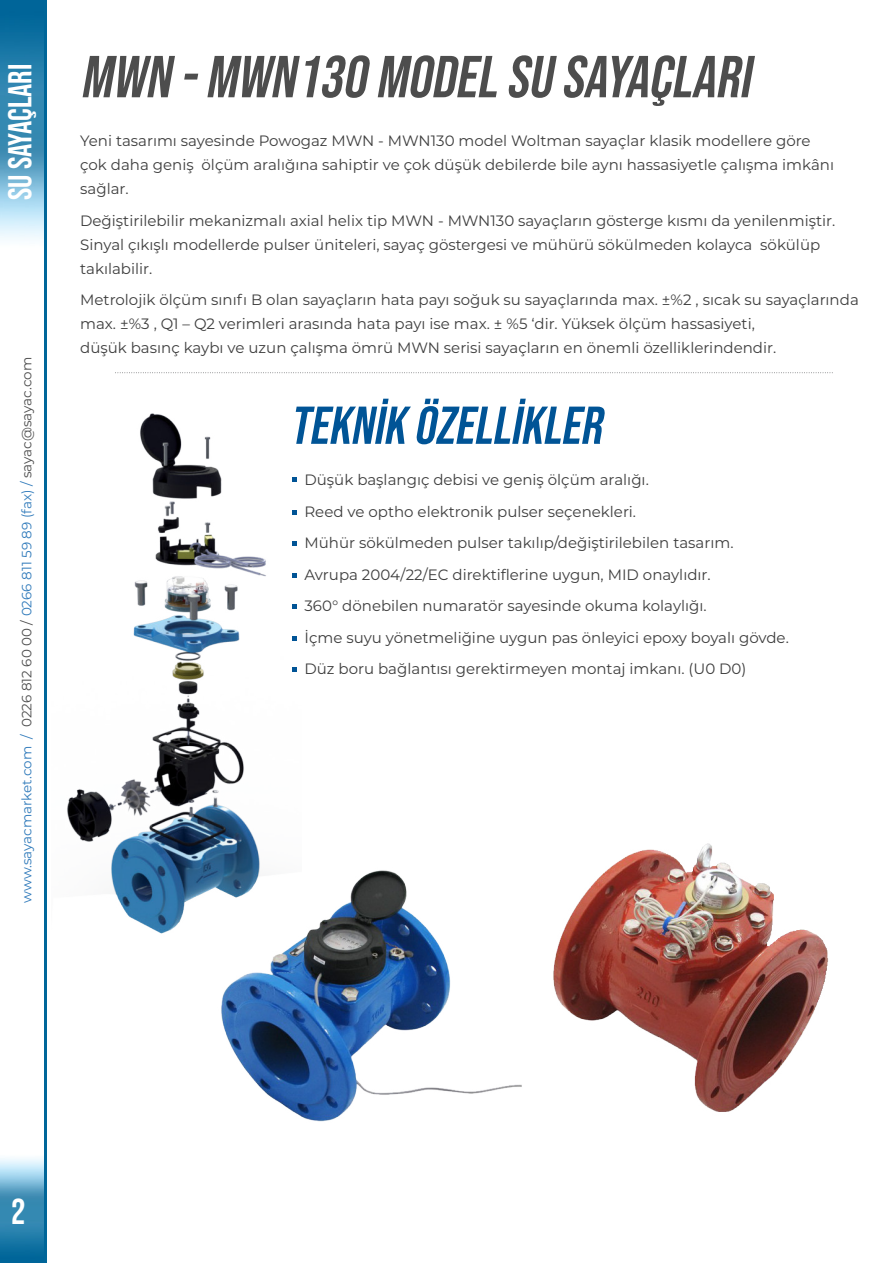
<style>
.page{position:relative;width:893px;height:1263px;background:#fff}
.page>*{position:absolute;margin:0;border:0;box-sizing:border-box;transform-origin:0 0}
.t1{font:italic 59.1px "Bebas Neue";color:#4d4d4d}
.t2{font:italic 53.25px "Bebas Neue";color:#005496}
.t3{font:36px "Bebas Neue";color:#fff}
.t4{font:33px "Bebas Neue";color:#fff}
.t5{font:15px/24px "Montserrat";color:#3d3d3d}
.t6{font:13.5px "Montserrat";color:#317bbb}
.s1{color:#4d4d4d}
</style>
<div class="page">
<img style="left:0;top:1158px;width:44px;height:105px">
<img style="left:0;top:0;width:44px;height:240px">
<svg style="left:117px;top:372px;width:716px;height:1px"></svg>
<hr style="left:44px;top:0;width:3px;height:1263px;background:#069">
<img style="left:67px;top:413px;width:230px;height:501px">
<img style="left:127px;top:788px;width:395px;height:334px">
<img style="left:553px;top:843px;width:275px;height:269px">
<h3 class="t4" style="left:8px;top:200px;width:138px;rotate:-90deg">SU SAYAÇLARI</h3>
<p class="t6" style="left:20px;top:903px;width:548px;rotate:-90deg">www.sayacmarket.com / <span class="s1">0226 812 60 00 /</span> 0266 811 59 89 (fax) / <span class="s1">sayac@sayac.com</span></p>
<h1 class="t1" style="left:80px;top:55px;width:680px">MWN -MWN130 MODEL SU SAYAÇLARI</h1>
<p class="t5" style="left:80px;top:129px;width:755px">Yeni tasarımı sayesinde Powogaz MWN - MWN130 model Woltman sayaçlar klasik modellere göre çok daha geniş ölçüm aralığına sahiptir ve çok düşük debilerde bile aynı hassasiyetle çalışma imkânı sağlar.</p>
<p class="t5" style="left:80px;top:209px;width:756px">Değiştirilebilir mekanizmalı axial helix tip MWN - MWN130 sayaçların gösterge kısmı da yenilenmiştir.<br>Sinyal çıkışlı modellerde pulser üniteleri, sayaç göstergesi ve mühürü sökülmeden kolayca sökülüp takılabilir.</p>
<p class="t5" style="left:80px;top:288px;width:780px">Metrolojik ölçüm sınıfı B olan sayaçların hata payı soğuk su sayaçlarında max. ±%2 , sıcak su sayaçlarında max. ±%3 , Q1 – Q2 verimleri arasında hata payı ise max. ± %5 ‘dir. Yüksek ölçüm hassasiyeti,<br>düşük basınç kaybı ve uzun çalışma ömrü MWN serisi sayaçların en önemli özelliklerindendir.</p>
<h2 class="t2" style="left:289px;top:395px;width:324px">TEKNİK ÖZELLİKLER</h2>
<p class="t5" style="left:304px;top:465px;width:486px;line-height:31.5px">Düşük başlangıç debisi ve geniş ölçüm aralığı.<br>Reed ve optho elektronik pulser seçenekleri.<br>Mühür sökülmeden pulser takılıp/değiştirilebilen tasarım.<br>Avrupa 2004/22/EC direktiflerine uygun, MID onaylıdır.<br>360° dönebilen numaratör sayesinde okuma kolaylığı.<br>İçme suyu yönetmeliğine uygun pas önleyici epoxy boyalı gövde.<br>Düz boru bağlantısı gerektirmeyen montaj imkanı. (U0 D0)</p>
<h3 class="t3" style="left:11px;top:1199px;width:16px">2</h3>
</div>
